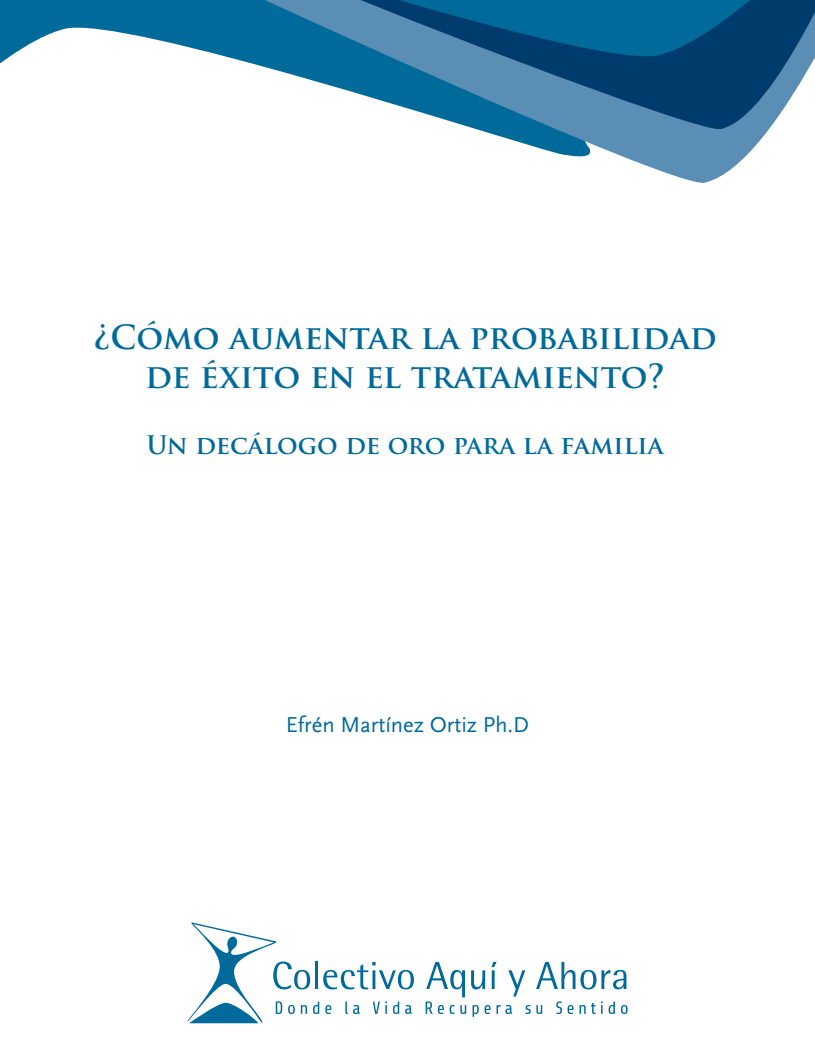
<style>
.page{position:relative;width:815px;height:1063px;background:#fff}
.page>*{position:absolute;margin:0;border:0;box-sizing:border-box;transform-origin:0 0}
.t1{font:700 32.5px/39px "Trajan Pro";color:#006a9b;text-align:center}
.t2{font:700 25px "Trajan Pro";color:#006a9b}
.t3{font:22.5px "Scala Sans Pro";color:#006a9b}
</style>
<div class="page">
<svg style="left:0;top:0;width:132px;height:64px;fill:#006a9b"></svg>
<svg style="left:132px;top:0;width:637px;height:183px"></svg>
<svg style="left:140px;top:0;width:675px;height:129px"></svg>
<svg style="left:426px;top:962px;width:202px;height:55px"></svg>
<svg style="left:187px;top:922px;width:227px;height:102px"></svg>
<p class="t1" style="left:93px;top:318px;width:625px">¿Cómo aumentar la probabilidad de éxito en el tratamiento?</p>
<p class="t2" style="left:147px;top:429px;width:518px">Un decálogo de oro para la familia</p>
<p class="t3" style="left:286px;top:711px;width:245px">Efrén Martínez Ortiz Ph.D</p>
</div>
